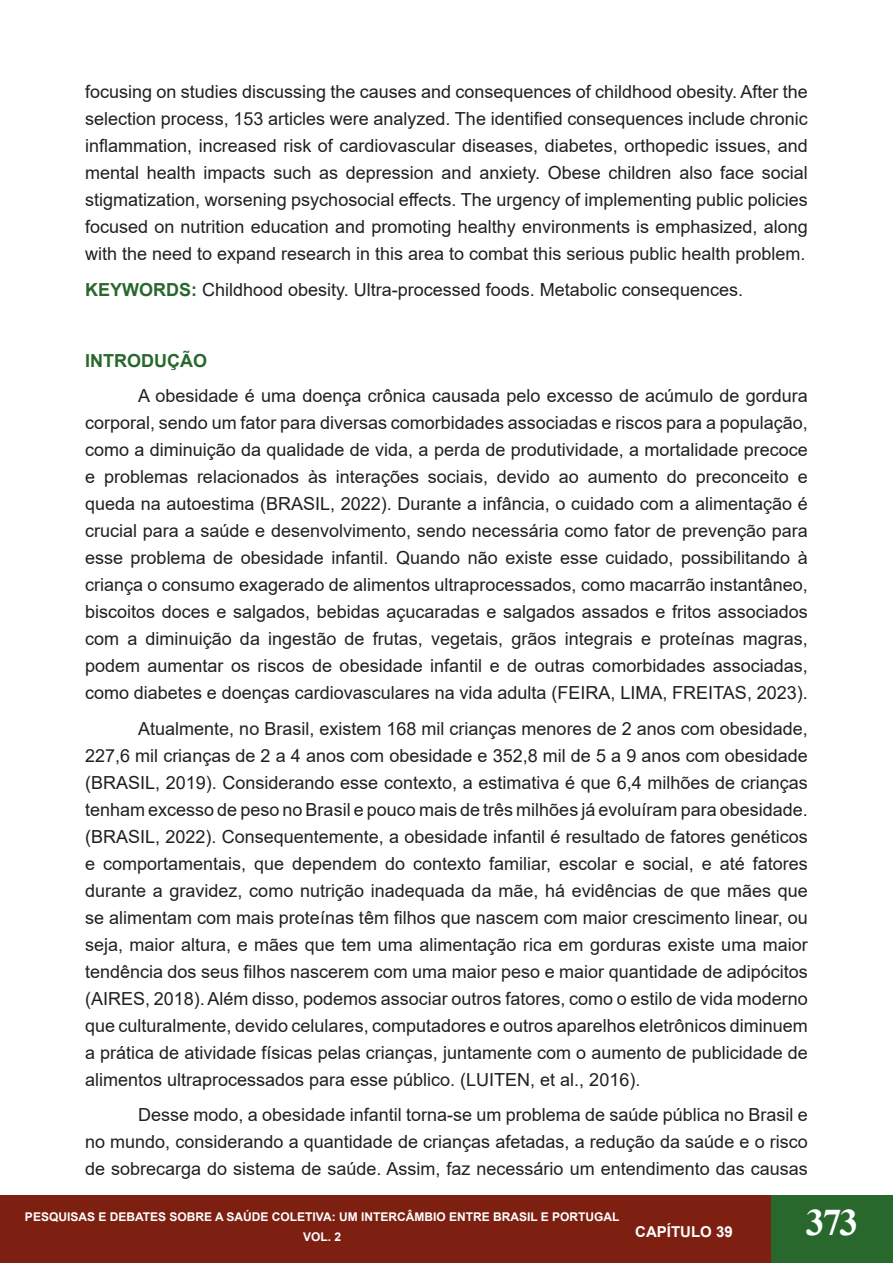
<style>
.page{position:relative;width:893px;height:1263px;background:#fff}
.page>*{position:absolute;margin:0;border:0;box-sizing:border-box;transform-origin:0 0}
.t1{font:700 37.5px "Times New Roman";color:#fff}
.t2{font:18px/27px "Arial";color:#231f20;text-align:justify}
.t3{font:700 18px "Arial";color:#28682d}
.t4{font:700 15px "Arial";color:#fff}
.t5{font:700 12px/20.2px "Arial";color:#fff;text-align:center}
.s1{font-weight:700;color:#28682d}
</style>
<div class="page">
<div style="left:0;top:1196px;width:893px;height:67px;background:#7d2011"></div>
<hr style="left:0;top:1196px;width:1px;height:67px;background:#28682d">
<div style="left:771px;top:1196px;width:122px;height:67px;background:#28682d"></div>
<p class="t2" style="left:85px;top:78px;width:724px">focusing on studies discussing the causes and consequences of childhood obesity. After the selection process, 153 articles were analyzed. The identified consequences include chronic inflammation, increased risk of cardiovascular diseases, diabetes, orthopedic issues, and mental health impacts such as depression and anxiety. Obese children also face social stigmatization, worsening psychosocial effects. The urgency of implementing public policies focused on nutrition education and promoting healthy environments is emphasized, along with the need to expand research in this area to combat this serious public health problem.</p>
<p class="t2" style="left:85px;top:276px;width:659px"><span class="s1">KEYWORDS:</span> Childhood obesity. Ultra-processed foods. Metabolic consequences.</p>
<p class="t3" style="left:85px;top:348px;width:123px">INTRODUÇÃO</p>
<p class="t2" style="left:85px;top:382px;width:724px;text-indent:53px">A obesidade é uma doença crônica causada pelo excesso de acúmulo de gordura corporal, sendo um fator para diversas comorbidades associadas e riscos para a população, como a diminuição da qualidade de vida, a perda de produtividade, a mortalidade precoce e problemas relacionados às interações sociais, devido ao aumento do preconceito e queda na autoestima (BRASIL, 2022). Durante a infância, o cuidado com a alimentação é crucial para a saúde e desenvolvimento, sendo necessária como fator de prevenção para esse problema de obesidade infantil. Quando não existe esse cuidado, possibilitando à criança o consumo exagerado de alimentos ultraprocessados, como macarrão instantâneo, biscoitos doces e salgados, bebidas açucaradas e salgados assados e fritos associados com a diminuição da ingestão de frutas, vegetais, grãos integrais e proteínas magras, podem aumentar os riscos de obesidade infantil e de outras comorbidades associadas, como diabetes e doenças cardiovasculares na vida adulta (FEIRA, LIMA, FREITAS, 2023).</p>
<p class="t2" style="left:85px;top:715px;width:724px;text-indent:53px">Atualmente, no Brasil, existem 168 mil crianças menores de 2 anos com obesidade, 227,6 mil crianças de 2 a 4 anos com obesidade e 352,8 mil de 5 a 9 anos com obesidade (BRASIL, 2019). Considerando esse contexto, a estimativa é que 6,4 milhões de crianças tenham excesso de peso no Brasil e pouco mais de três milhões já evoluíram para obesidade. (BRASIL, 2022). Consequentemente, a obesidade infantil é resultado de fatores genéticos e comportamentais, que dependem do contexto familiar, escolar e social, e até fatores durante a gravidez, como nutrição inadequada da mãe, há evidências de que mães que se alimentam com mais proteínas têm filhos que nascem com maior crescimento linear, ou seja, maior altura, e mães que tem uma alimentação rica em gorduras existe uma maior tendência dos seus filhos nascerem com uma maior peso e maior quantidade de adipócitos (AIRES, 2018). Além disso, podemos associar outros fatores, como o estilo de vida moderno que culturalmente, devido celulares, computadores e outros aparelhos eletrônicos diminuem a prática de atividade físicas pelas crianças, juntamente com o aumento de publicidade de alimentos ultraprocessados para esse público. (LUITEN, et al., 2016).</p>
<p class="t2" style="left:85px;top:1101px;width:724px;text-indent:53px">Desse modo, a obesidade infantil torna-se um problema de saúde pública no Brasil e no mundo, considerando a quantidade de crianças afetadas, a redução da saúde e o risco de sobrecarga do sistema de saúde. Assim, faz necessário um entendimento das causas</p>
<p class="t5" style="left:25px;top:1207px;width:596px">PESQUISAS E DEBATES SOBRE A SAÚDE COLETIVA: UM INTERCÂMBIO ENTRE BRASIL E PORTUGAL<br>VOL. 2</p>
<p class="t4" style="left:635px;top:1221px;width:99px">CAPÍTULO 39</p>
<h1 class="t1" style="left:806px;top:1195px;width:54px">373</h1>
</div>
